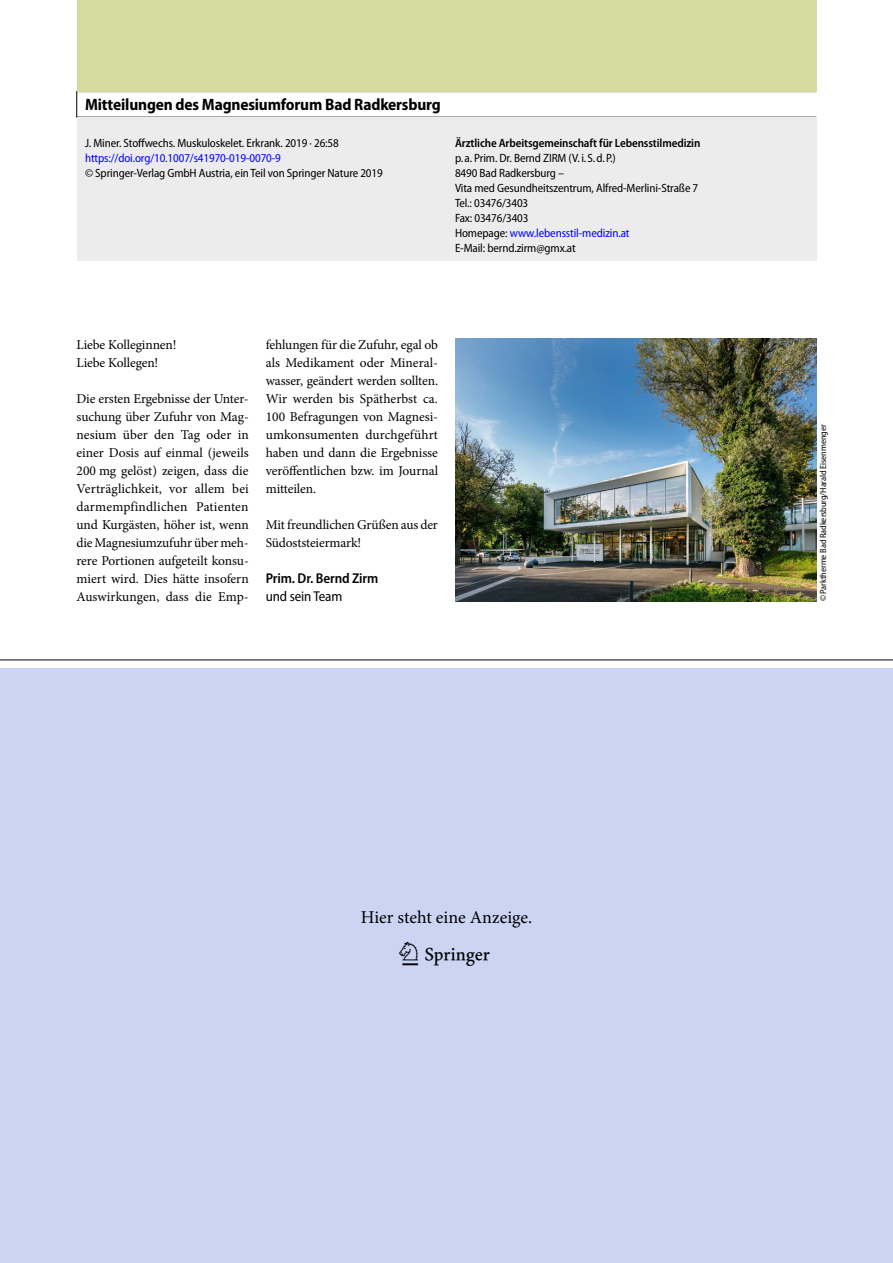
<style>
.page{position:relative;width:893px;height:1263px;background:#fff}
.page>*{position:absolute;margin:0;border:0;box-sizing:border-box;transform-origin:0 0}
.t1{font:33px "Springnew";color:#000}
.t2{font:18px "Minion Pro";color:#000}
.t3{font:700 semi-condensed 16.5px "Myriad Pro";letter-spacing:-.01em;color:#000}
.t4{font:600 semi-condensed 14.25px "Myriad Pro";letter-spacing:-.01em;color:#000}
.t5{font:semi-condensed 14.25px "Myriad Pro";letter-spacing:-.01em;color:#000}
.t6{font:13.5px/18px "Minion Pro";letter-spacing:-.01em;color:#000}
.t7{font:semi-condensed 12px/15px "Myriad Pro";letter-spacing:-.01em;color:#000}
.t8{font:600 semi-condensed 12px "Myriad Pro";letter-spacing:-.01em;color:#000}
.t9{font:semi-condensed 12px "Myriad Pro";letter-spacing:-.01em;color:#00f}
.t10{font:semi-condensed 9px "Myriad Pro";letter-spacing:-.01em;color:#000}
.s1{color:#00f}
</style>
<div class="page">
<div style="left:77px;top:0;width:739px;height:91px;background:#d5db9d"></div>
<div style="left:77px;top:117px;width:739px;height:144px;background:#ececec"></div>
<img style="left:455px;top:338px;width:361px;height:263px">
<hr style="left:0;top:660px;width:893px;height:1px;background:#000">
<div style="left:0;top:668px;width:893px;height:595px;background:#cbd5f3"></div>
<p class="t3" style="left:85px;top:95px;width:357px">Mitteilungen des Magnesiumforum Bad Radkersburg</p>
<p class="t7" style="left:85px;top:136px;width:255px">J. Miner. Stoffwechs. Muskuloskelet. Erkrank. 2019 · 26:58</p>
<p class="t9" style="left:85px;top:152px;width:197px">https://doi.org/10.1007/s41970-019-0070-9</p>
<p class="t7" style="left:85px;top:166px;width:299px">© Springer-Verlag GmbH Austria, ein Teil von Springer Nature 2019</p>
<p class="t8" style="left:455px;top:137px;width:247px">Ärztliche Arbeitsgemeinschaft für Lebensstilmedizin</p>
<p class="t7" style="left:455px;top:151px;width:245px">p.a. Prim. Dr. Bernd ZIRM (V.i.S.d.P.)<br>8490 Bad Radkersburg –<br>Vita med Gesundheitszentrum, Alfred-Merlini-Straße 7<br>Tel.: 03476/3403<br>Fax: 03476/3403<br>Homepage: <span class="s1">www.lebensstil-medizin.at<br></span>E-Mail: bernd.zirm@gmx.at</p>
<p class="t6" style="left:77px;top:336px;width:101px">Liebe Kolleginnen!<br>Liebe Kollegen!</p>
<p class="t6" style="left:77px;top:390px;width:174px;text-align:justify">Die ersten Ergebnisse der Unter&shy;suchung über Zufuhr von Mag&shy;nesium über den Tag oder in einer Dosis auf einmal (jeweils 200 mg gelöst) zeigen, dass die Verträglichkeit, vor allem bei darmempfindlichen Patienten und Kurgästen, höher ist, wenn die Magnesiumzufuhr über meh&shy;rere Portionen aufgeteilt konsu&shy;miert wird. Dies hätte insofern Auswirkungen, dass die Emp-</p>
<p class="t6" style="left:266px;top:336px;width:174px;text-align:justify">fehlungen für die Zufuhr, egal ob als Medikament oder Mineral&shy;wasser, geändert werden sollten.<br>Wir werden bis Spätherbst ca.<br>100 Befragungen von Magnesi&shy;umkonsumenten durchgeführt haben und dann die Ergebnisse veröffentlichen bzw. im Journal mitteilen.</p>
<p class="t6" style="left:266px;top:516px;width:174px">Mit freundlichen Grüßen aus der<br>Südoststeiermark!</p>
<p class="t4" style="left:266px;top:571px;width:114px">Prim. Dr. Bernd Zirm</p>
<p class="t5" style="left:266px;top:589px;width:78px">und sein Team</p>
<p class="t10" style="left:818px;top:601px;width:178px;rotate:-90deg">© Parktherme Bad Radkersburg/Harald Eisenmenger</p>
<h2 class="t2" style="left:361px;top:905px;width:173px">Hier steht eine Anzeige.</h2>
<h1 class="t1" style="left:403px;top:942px;width:89px">123</h1>
</div>
